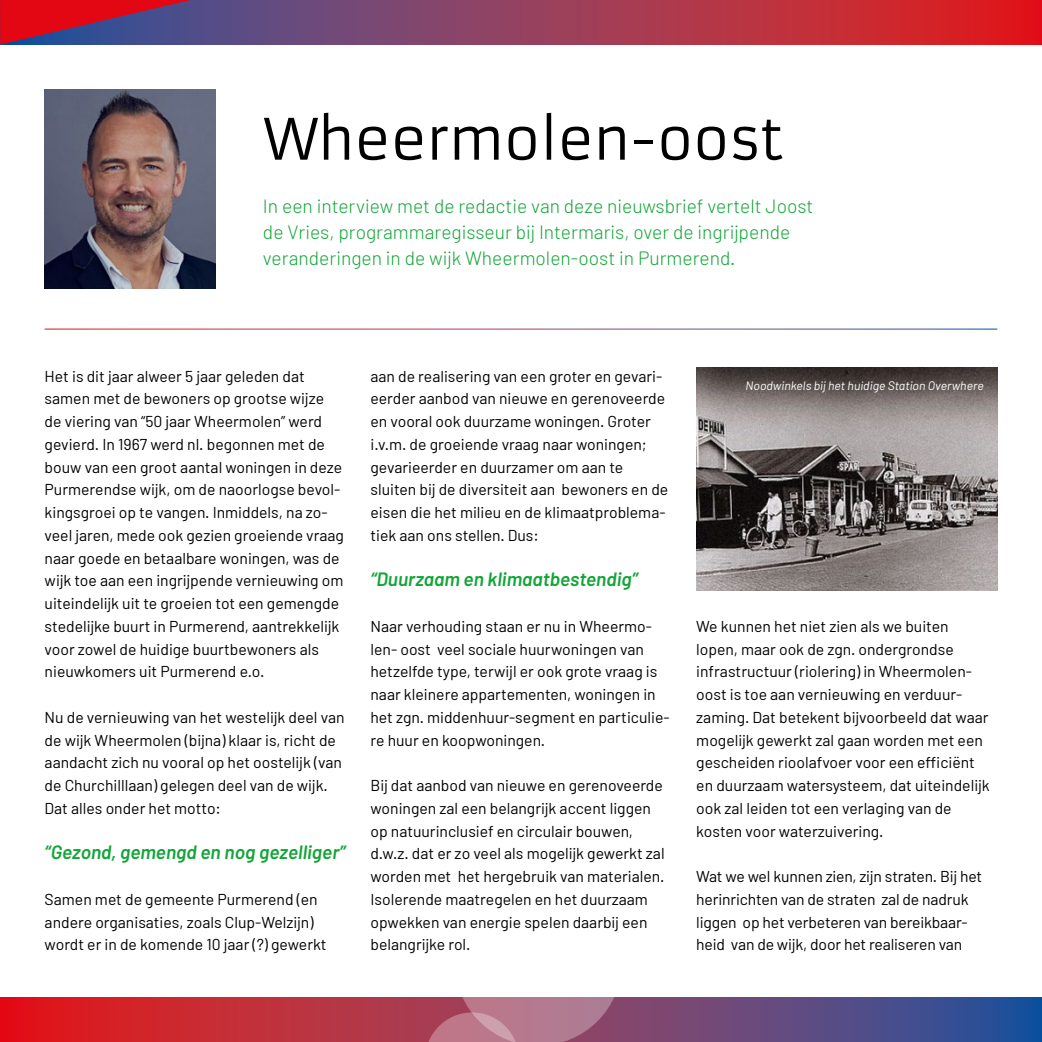
<style>
.page{position:relative;width:1042px;height:1042px;background:#fff}
.page>*{position:absolute;margin:0;border:0;box-sizing:border-box;transform-origin:0 0}
.t1{font:56px "Armata";letter-spacing:-.02em;color:#000}
.t2{font:300 19.25px/26.2px "Barlow";color:#13a538}
.t3{font:italic 600 19.25px "Barlow";color:#13a538}
.t4{font:15.75px/22.8px "Barlow";color:#000}
.t5{font:italic 12.25px "Barlow";color:#fff}
</style>
<div class="page">
<svg style="left:0;top:997px;width:1042px;height:45px;background:#8d3a5c"></svg>
<svg style="left:254px;top:0;width:788px;height:45px;background:#a6374e"></svg>
<svg style="left:0;top:0;width:254px;height:45px;background:#80325f"></svg>
<svg style="left:425px;top:997px;width:197px;height:45px;background:#ae6c83"></svg>
<img style="left:696px;top:367px;width:301px;height:223px">
<img style="left:45px;top:89px;width:171px;height:199px">
<h1 class="t1" style="left:263px;top:105px;width:522px">Wheermolen-oost</h1>
<p class="t2" style="left:263px;top:192px;width:552px">In een interview met de redactie van deze nieuwsbrief vertelt Joost de Vries, programmaregisseur bij Intermaris, over de ingrijpende veranderingen in de wijk Wheermolen-oost in Purmerend.</p>
<p class="t4" style="left:45px;top:364px;width:301px">Het is dit jaar alweer 5 jaar geleden dat samen met de bewoners op grootse wijze de viering van “50 jaar Wheermolen” werd gevierd. In 1967 werd nl. begonnen met de bouw van een groot aantal woningen in deze Purmerendse wijk, om de naoorlogse bevol&shy;kingsgroei op te vangen. Inmiddels, na zo&shy;veel jaren, mede ook gezien groeiende vraag naar goede en betaalbare woningen, was de wijk toe aan een ingrijpende vernieuwing om uiteindelijk uit te groeien tot een gemengde stedelijke buurt in Purmerend, aantrekkelijk voor zowel de huidige buurtbewoners als nieuwkomers uit Purmerend e.o.</p>
<p class="t4" style="left:45px;top:705px;width:301px">Nu de vernieuwing van het westelijk deel van de wijk Wheermolen (bijna) klaar is, richt de aandacht zich nu vooral op het oostelijk (van de Churchilllaan) gelegen deel van de wijk.<br>Dat alles onder het motto:</p>
<p class="t3" style="left:45px;top:840px;width:302px">“Gezond, gemengd en nog gezelliger”</p>
<p class="t4" style="left:45px;top:887px;width:283px">Samen met de gemeente Purmerend (en andere organisaties, zoals Clup-Welzijn) wordt er in de komende 10 jaar (?) gewerkt</p>
<p class="t4" style="left:370px;top:364px;width:299px">aan de realisering van een groter en gevari&shy;eerder aanbod van nieuwe en gerenoveerde en vooral ook duurzame woningen. Groter i.v.m. de groeiende vraag naar woningen; gevarieerder en duurzamer om aan te sluiten bij de diversiteit aan bewoners en de eisen die het milieu en de klimaatproblema&shy;tiek aan ons stellen. Dus:</p>
<p class="t3" style="left:370px;top:567px;width:269px">“Duurzaam en klimaatbestendig”</p>
<p class="t4" style="left:370px;top:614px;width:301px">Naar verhouding staan er nu in Wheermo&shy;len- oost veel sociale huurwoningen van hetzelfde type, terwijl er ook grote vraag is naar kleinere appartementen, woningen in het zgn. middenhuur-segment en particulie&shy;re huur en koopwoningen.</p>
<p class="t4" style="left:370px;top:774px;width:296px">Bij dat aanbod van nieuwe en gerenoveerde woningen zal een belangrijk accent liggen op natuurinclusief en circulair bouwen, d.w.z. dat er zo veel als mogelijk gewerkt zal worden met het hergebruik van materialen.<br>Isolerende maatregelen en het duurzaam opwekken van energie spelen daarbij een belangrijke rol.</p>
<p class="t5" style="left:745px;top:377px;width:240px">Noodwinkels bij het huidige Station Overwhere</p>
<p class="t4" style="left:696px;top:614px;width:295px">We kunnen het niet zien als we buiten lopen, maar ook de zgn. ondergrondse infrastructuur (riolering) in Wheermolen&shy;oost is toe aan vernieuwing en verduur&shy;zaming. Dat betekent bijvoorbeeld dat waar mogelijk gewerkt zal gaan worden met een gescheiden rioolafvoer voor een efficiënt en duurzaam watersysteem, dat uiteindelijk ook zal leiden tot een verlaging van de kosten voor waterzuivering.</p>
<p class="t4" style="left:696px;top:864px;width:287px">Wat we wel kunnen zien, zijn straten. Bij het herinrichten van de straten zal de nadruk liggen op het verbeteren van bereikbaar&shy;heid van de wijk, door het realiseren van</p>
</div>
